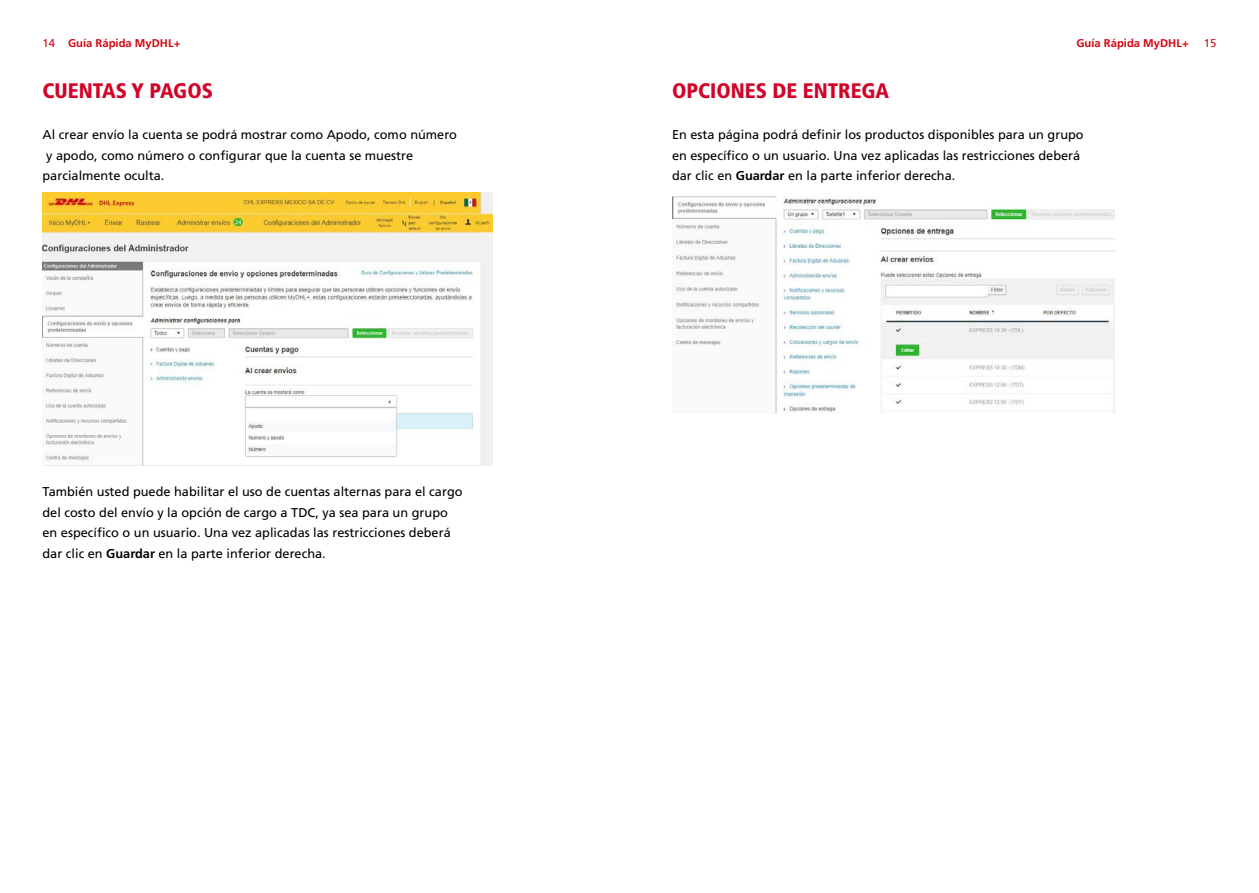
<style>
.page{position:relative;width:1259px;height:893px;background:#fff}
.page>*{position:absolute;margin:0;border:0;box-sizing:border-box;transform-origin:0 0}
.t1{font:900 condensed 21px "Frutiger LT Std";color:#d20328}
.t2{font:12.75px/20.4px "Frutiger LT Std";color:#000}
.t3{font:700 11.25px "Frutiger LT Std";color:#d40511}
.t4{font:11.25px "Frutiger LT Std";color:#d40511}
.s1{font-weight:400}
.s2{font-weight:700}
</style>
<div class="page">
<img style="left:42px;top:193px;width:450px;height:273px">
<img style="left:672px;top:196px;width:443px;height:217px">
<p class="t3" style="left:43px;top:37px;width:139px"><span class="s1">14</span> Guía Rápida MyDHL+</p>
<p class="t3" style="left:1076px;top:37px;width:114px">Guía Rápida MyDHL+</p>
<p class="t4" style="left:1204px;top:37px;width:14px">15</p>
<h1 class="t1" style="left:43px;top:79px;width:172px">CUENTAS Y PAGOS</h1>
<p class="t2" style="left:43px;top:125px;width:416px">Al crear envío la cuenta se podrá mostrar como Apodo, como número y apodo, como número o configurar que la cuenta se muestre parcialmente oculta.</p>
<h1 class="t1" style="left:672px;top:79px;width:219px">OPCIONES DE ENTREGA</h1>
<p class="t2" style="left:672px;top:125px;width:413px">En esta página podrá definir los productos disponibles para un grupo en específico o un usuario. Una vez aplicadas las restricciones deberá dar clic en <span class="s2">Guardar</span> en la parte inferior derecha.</p>
<p class="t2" style="left:43px;top:482px;width:421px">También usted puede habilitar el uso de cuentas alternas para el cargo del costo del envío y la opción de cargo a TDC, ya sea para un grupo en específico o un usuario. Una vez aplicadas las restricciones deberá dar clic en <span class="s2">Guardar</span> en la parte inferior derecha.</p>
</div>
